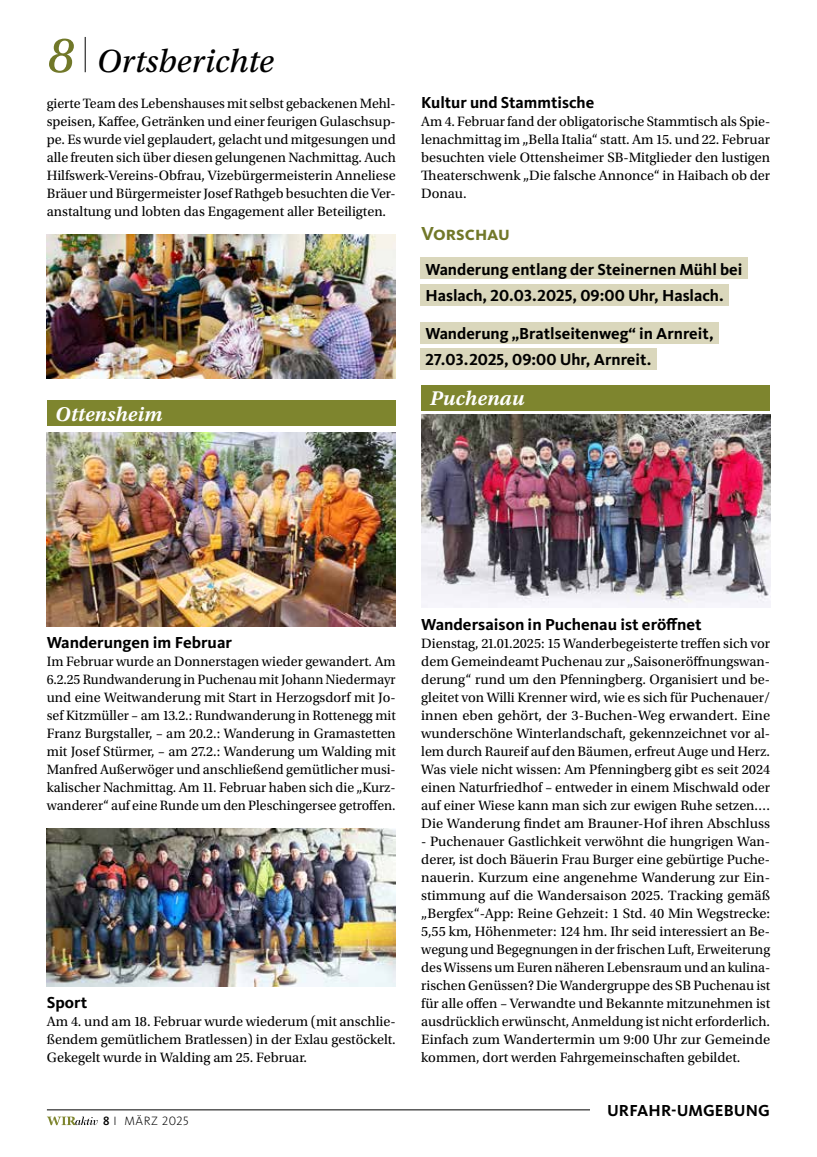
<style>
.page{position:relative;width:817px;height:1157px;background:#fff}
.page>*{position:absolute;margin:0;border:0;box-sizing:border-box;transform-origin:0 0}
.t1{font:33.75px "Utopia Std Capt It";color:#000}
.t2{font:21px "Utopia Std Semibold Capt It";color:#fff}
.t3{font:700 19.5px "Kievit OT";color:#717829}
.t4{font:700 16.5px/26.4px "Kievit OT";color:#000}
.t5{font:14.25px/18px "Utopia Std";color:#000;text-align:justify}
.t6{font:300 12.45px "Kievit OT";letter-spacing:.04em;color:#000}
.s1{font-size:52.65px;color:#717829}
.s2{font-weight:500}
</style>
<div class="page">
<hr style="left:85px;top:37px;width:1px;height:35px;background:#000">
<hr style="left:47px;top:1109px;width:722px;height:1px;background:#000">
<svg style="left:47px;top:1116px;width:51px;height:9px"></svg>
<div style="left:589px;top:1086px;width:181px;height:40px;background:#fff"></div>
<div style="left:47px;top:401px;width:348px;height:25px;background:#7e852e"></div>
<img style="left:47px;top:234px;width:348px;height:144px">
<img style="left:47px;top:432px;width:348px;height:194px">
<img style="left:47px;top:828px;width:348px;height:158px">
<div style="left:420px;top:257px;width:327px;height:22px;background:#dad7bc"></div>
<div style="left:420px;top:284px;width:309px;height:22px;background:#dad7bc"></div>
<div style="left:420px;top:322px;width:299px;height:22px;background:#dad7bc"></div>
<div style="left:420px;top:348px;width:236px;height:22px;background:#dad7bc"></div>
<div style="left:421px;top:385px;width:349px;height:26px;background:#7e852e"></div>
<img style="left:421px;top:414px;width:349px;height:194px">
<h1 class="t1" style="left:47px;top:42px;width:228px"><span class="s1">8</span> Ortsberichte</h1>
<p class="t5" style="left:47px;top:95px;width:350px">gierte Team des Lebenshauses mit selbst gebackenen Mehl&shy;speisen, Kaffee, Getränken und einer feurigen Gulaschsup&shy;pe. Es wurde viel geplaudert, gelacht und mitgesungen und alle freuten sich über diesen gelungenen Nachmittag. Auch Hilfswerk-Vereins-Obfrau, Vizebürgermeisterin Anneliese Bräuer und Bürgermeister Josef Rathgeb besuchten die Ver&shy;anstaltung und lobten das Engagement aller Beteiligten.</p>
<h2 class="t2" style="left:55px;top:402px;width:109px">Ottensheim</h2>
<p class="t4" style="left:421px;top:89px;width:174px">Kultur und Stammtische</p>
<p class="t5" style="left:421px;top:113px;width:350px">Am 4. Februar fand der obligatorische Stammtisch als Spie&shy;lenachmittag im „Bella Italia“ statt. Am 15. und 22. Februar besuchten viele Ottensheimer SB-Mitglieder den lustigen Theaterschwenk „Die falsche Annonce“ in Haibach ob der Donau.</p>
<h3 class="t3" style="left:421px;top:222px;width:90px">Vorschau</h3>
<p class="t4" style="left:425px;top:256px;width:318px">Wanderung entlang der Steinernen Mühl bei<br>Haslach, 20.03.2025, 09:00 Uhr, Haslach.</p>
<p class="t4" style="left:425px;top:320px;width:290px">Wanderung „Bratlseitenweg“ in Arnreit,<br>27.03.2025, 09:00 Uhr, Arnreit.</p>
<h2 class="t2" style="left:429px;top:386px;width:96px">Puchenau</h2>
<p class="t4" style="left:47px;top:629px;width:187px">Wanderungen im Februar</p>
<p class="t5" style="left:47px;top:653px;width:350px">Im Februar wurde an Donnerstagen wieder gewandert. Am 6.2.25 Rundwanderung in Puchenau mit Johann Niedermayr und eine Weitwanderung mit Start in Herzogsdorf mit Jo&shy;sef Kitzmüller – am 13.2.: Rundwanderung in Rottenegg mit Franz Burgstaller, – am 20.2.: Wanderung in Gramastetten mit Josef Stürmer, – am 27.2.: Wanderung um Walding mit Manfred Außerwöger und anschließend gemütlicher musi&shy;kalischer Nachmittag. Am 11. Februar haben sich die „Kurz&shy;wanderer“ auf eine Runde um den Pleschingersee getroffen.</p>
<p class="t4" style="left:47px;top:989px;width:42px">Sport</p>
<p class="t5" style="left:47px;top:1013px;width:350px">Am 4. und am 18. Februar wurde wiederum (mit anschlie&shy;ßendem gemütlichem Bratlessen) in der Exlau gestöckelt.<br>Gekegelt wurde in Walding am 25. Februar.</p>
<p class="t6" style="left:103px;top:1114px;width:87px"><span class="s2">8</span> I MÄRZ 2025</p>
<p class="t4" style="left:421px;top:611px;width:282px">Wandersaison in Puchenau ist eröffnet</p>
<p class="t5" style="left:421px;top:635px;width:350px">Dienstag, 21.01.2025: 15 Wanderbegeisterte treffen sich vor dem Gemeindeamt Puchenau zur „Saisoneröffnungswan&shy;derung“ rund um den Pfenningberg. Organisiert und be&shy;gleitet von Willi Krenner wird, wie es sich für Puchenauer/ innen eben gehört, der 3-Buchen-Weg erwandert. Eine wunderschöne Winterlandschaft, gekennzeichnet vor al&shy;lem durch Raureif auf den Bäumen, erfreut Auge und Herz.<br>Was viele nicht wissen: Am Pfenningberg gibt es seit 2024 einen Naturfriedhof – entweder in einem Mischwald oder auf einer Wiese kann man sich zur ewigen Ruhe setzen….<br>Die Wanderung findet am Brauner-Hof ihren Abschluss</p>
<p class="t5" style="left:421px;top:833px;width:350px">- Puchenauer Gastlichkeit verwöhnt die hungrigen Wan&shy;derer, ist doch Bäuerin Frau Burger eine gebürtige Puche&shy;nauerin. Kurzum eine angenehme Wanderung zur Ein&shy;stimmung auf die Wandersaison 2025. Tracking gemäß „Bergfex“-App: Reine Gehzeit: 1 Std. 40 Min Wegstrecke:<br>5,55 km, Höhenmeter: 124 hm. Ihr seid interessiert an Be&shy;wegung und Begegnungen in der frischen Luft, Erweiterung des Wissens um Euren näheren Lebensraum und an kulina&shy;rischen Genüssen? Die Wandergruppe des SB Puchenau ist für alle offen – Verwandte und Bekannte mitzunehmen ist ausdrücklich erwünscht, Anmeldung ist nicht erforderlich.<br>Einfach zum Wandertermin um 9:00 Uhr zur Gemeinde kommen, dort werden Fahrgemeinschaften gebildet.</p>
<p class="t4" style="left:607px;top:1097px;width:164px">URFAHR-UMGEBUNG</p>
</div>
